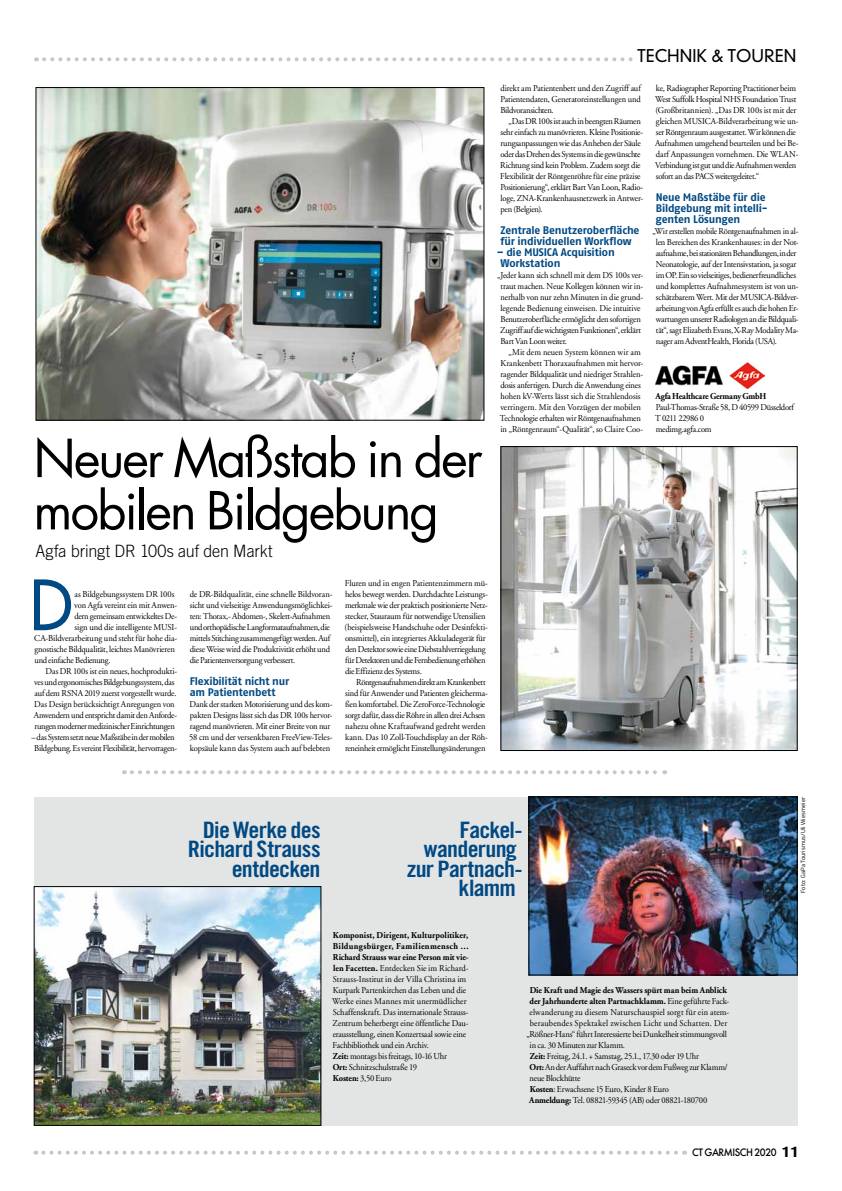
<style>
.page{position:relative;width:842px;height:1191px;background:#fff}
.page>*{position:absolute;margin:0;border:0;box-sizing:border-box;transform-origin:0 0}
.t1{font:67.4px "Futura";color:#004983;scale:.95 1}
.t2{font:51px/52.3px "Futura";letter-spacing:-.04em;color:#000}
.t3{font:22.6px/19.5px "Trade Gothic Bold Cond Twenty";letter-spacing:-.03em;color:#004983;text-align:right;scale:1.09 1}
.t4{font:300 17px "Trade Gothic";letter-spacing:-.005em;color:#000;scale:.95 1}
.t5{font:300 17px "DIN Neuzeit Grotesk";color:#000}
.t6{font:700 11px/11px "Fago No";letter-spacing:-.02em;color:#004983}
.t7{font:500 10px "Futura";letter-spacing:-.05em;color:#000;scale:.95 1}
.t8{font:9px/11px "Adobe Garamond";letter-spacing:-.02em;color:#000;scale:.95 1}
.t9{font:700 9px "Adobe Garamond";letter-spacing:-.01em;color:#000;scale:.95 1}
.t10{font:9px "Adobe Garamond";letter-spacing:.015em;color:#000;scale:.95 1}
.t11{font:9px "Adobe Garamond";letter-spacing:.025em;color:#000;scale:.95 1}
.t12{font:6px "Titillium Web";letter-spacing:.025em;color:#000}
.s1{font-weight:700}
.s2{font-weight:400}
.s3{font-family:"Dax Pro";font-weight:700;font-size:15px}
</style>
<div class="page">
<svg style="left:43px;top:1150px;width:642px;height:4px"></svg>
<svg style="left:44px;top:57px;width:589px;height:4px"></svg>
<svg style="left:132px;top:770px;width:533px;height:4px"></svg>
<img style="left:503px;top:448px;width:292px;height:300px">
<img style="left:655px;top:362px;width:110px;height:26px">
<img style="left:38px;top:89px;width:444px;height:329px">
<div style="left:36px;top:87px;width:448px;height:333px;border:1px solid #000"></div>
<div style="left:34px;top:797px;width:763px;height:328px;background:#e3e4e4"></div>
<img style="left:36px;top:888px;width:283px;height:235px">
<div style="left:34px;top:886px;width:287px;height:239px;border:1px solid #000"></div>
<img style="left:531px;top:799px;width:264px;height:174px">
<div style="left:529px;top:797px;width:268px;height:178px;border:1px solid #000"></div>
<h2 class="t2" style="left:33px;top:431px;width:451px">Neuer Maßstab in der mobilen Bildgebung</h2>
<h3 class="t4" style="left:35px;top:541px;width:251px">Agfa bringt DR 100s auf den Markt</h3>
<h1 class="t1" style="left:30px;top:561px;width:46px">D</h1>
<p class="t8" style="left:75px;top:589px;width:107px">as Bildgebungssystem DR 100s</p>
<p class="t8" style="left:74px;top:600px;width:110px">von Agfa vereint ein mit Anwen-</p>
<p class="t8" style="left:74px;top:611px;width:110px">dern gemeinsam entwickeltes De-</p>
<p class="t8" style="left:75px;top:622px;width:109px">sign und die intelligente MUSI-</p>
<p class="t8" style="left:34px;top:633px;width:152px">CA-Bildverarbeitung und steht für hohe dia-</p>
<p class="t8" style="left:34px;top:644px;width:149px">gnostische Bildqualität, leichtes Manövrieren</p>
<p class="t8" style="left:34px;top:655px;width:82px">und einfache Bedienung.</p>
<p class="t8" style="left:46px;top:666px;width:140px">Das DR 100s ist ein neues, hochprodukti-</p>
<p class="t8" style="left:34px;top:677px;width:149px">ves und ergonomisches Bildgebungssystem, das</p>
<p class="t8" style="left:34px;top:688px;width:151px">auf dem RSNA 2019 zuerst vorgestellt wurde.</p>
<p class="t8" style="left:34px;top:699px;width:149px">Das Design berücksichtigt Anregungen von</p>
<p class="t8" style="left:34px;top:710px;width:152px">Anwendern und entspricht damit den Anforde-</p>
<p class="t8" style="left:34px;top:721px;width:149px">rungen moderner medizinischer Einrichtungen</p>
<p class="t8" style="left:32px;top:732px;width:155px;text-align:center">– das System setzt neue Maßstäbe in der mobilen<br>Bildgebung. Es vereint Flexibilität, hervorragen-</p>
<p class="t8" style="left:190px;top:589px;width:152px">de DR-Bildqualität, eine schnelle Bildvoran&shy;sicht und vielseitige Anwendungsmöglichkei&shy;ten: Thorax,- Abdomen-, Skelett-Aufnahmen und orthopädische Langformataufnahmen, die mittels Stitching zusammengefügt werden. Auf diese Weise wird die Produktivität erhöht und die Patientenversorgung verbessert.</p>
<p class="t6" style="left:190px;top:676px;width:101px">Flexibilität nicht nur am Patientenbett</p>
<p class="t8" style="left:189px;top:699px;width:152px">Dank der starken Motorisierung und des kom&shy;pakten Designs lässt sich das DR 100s hervor&shy;ragend manövrieren. Mit einer Breite von nur 58 cm und der versenkbaren FreeView-Teles&shy;kopsäule kann das System auch auf belebten</p>
<p class="t8" style="left:345px;top:578px;width:152px">Fluren und in engen Patientenzimmern mü&shy;helos bewegt werden. Durchdachte Leistungs&shy;merkmale wie der praktisch positionierte Netz&shy;stecker, Stauraum für notwendige Utensilien (beispielsweise Handschuhe oder Desinfekti&shy;onsmittel), ein integriertes Akkuladegerät für den Detektor sowie eine Diebstahlverriegelung für Detektoren und die Fernbedienung erhöhen die Effizienz des Systems.</p>
<p class="t8" style="left:345px;top:677px;width:152px;text-indent:11px">Röntgenaufnahmen direkt am Krankenbett sind für Anwender und Patienten gleicherma&shy;ßen komfortabel. Die ZeroForce-Technologie sorgt dafür, dass die Röhre in allen drei Achsen nahezu ohne Kraftaufwand gedreht werden kann. Das 10 Zoll-Touchdisplay an der Röh&shy;reneinheit ermöglicht Einstellungsänderungen</p>
<h3 class="t5" style="left:637px;top:46px;width:161px">TECHNIK &amp; TOUREN</h3>
<p class="t8" style="left:500px;top:83px;width:149px;text-align:justify">direkt am Patientenbett und den Zugriff auf Patientendaten, Generatoreinstellungen und Bildvoransichten.</p>
<p class="t8" style="left:500px;top:116px;width:152px;text-indent:8px">„Das DR100s ist auch in beengten Räumen sehr einfach zu manövrieren. Kleine Positionie&shy;rungsanpassungen wie das Anheben der Säule oder das Drehen des Systems in die gewünschte Richtung sind kein Problem. Zudem sorgt die Flexibilität der Röntgenröhre für eine präzise Positionierung“, erklärt Bart Van Loon, Radio&shy;loge, ZNA-Krankenhausnetzwerk in Antwer&shy;pen (Belgien).</p>
<p class="t6" style="left:500px;top:225px;width:141px">Zentrale Benutzeroberfläche für individuellen Workflow</p>
<p class="t6" style="left:501px;top:247px;width:116px;text-indent:-4px">– die MUSICA Acquisition<br>Workstation</p>
<p class="t8" style="left:500px;top:270px;width:152px;text-indent:-3px">„Jeder kann sich schnell mit dem DS 100s ver&shy;traut machen. Neue Kollegen können wir in&shy;nerhalb von nur zehn Minuten in die grund&shy;legende Bedienung einweisen. Die intuitive Benutzeroberfläche ermöglicht den sofortigen Zugriff auf die wichtigsten Funktionen“, erklärt Bart Van Loon weiter.</p>
<p class="t8" style="left:500px;top:347px;width:152px;text-indent:9px">„Mit dem neuen System können wir am Krankenbett Thoraxaufnahmen mit hervor&shy;ragender Bildqualität und niedriger Strahlen&shy;dosis anfertigen. Durch die Anwendung eines hohen kV-Werts lässt sich die Strahlendosis verringern. Mit den Vorzügen der mobilen Technologie erhalten wir Röntgenaufnahmen in „Röntgenraum“-Qualität“, so Claire Coo-</p>
<p class="t8" style="left:655px;top:83px;width:152px">ke, Radiographer Reporting Practitioner beim West Suffolk Hospital NHS Foundation Trust (Großbritannien). „Das DR 100s ist mit der gleichen MUSICA-Bildverarbeitung wie un&shy;ser Röntgenraum ausgestattet. Wir können die Aufnahmen umgehend beurteilen und bei Be&shy;darf Anpassungen vornehmen. Die WLAN-Verbindung ist gut und die Aufnahmen werden sofort an das PACS weitergeleitet.“</p>
<p class="t6" style="left:656px;top:192px;width:114px">Neue Maßstäbe für die<br>Bildgebung mit intelli&shy;genten Lösungen</p>
<p class="t8" style="left:656px;top:226px;width:152px;text-indent:-3px">„Wir erstellen mobile Röntgenaufnahmen in al&shy;len Bereichen des Krankenhauses: in der Not&shy;aufnahme, bei stationären Behandlungen, in der Neonatologie, auf der Intensivstation, ja sogar im OP. Ein so vielseitiges, bedienerfreundliches und komplettes Aufnahmesystem ist von un&shy;schätzbarem Wert. Mit der MUSICA-Bildver&shy;arbeitung von Agfa erfüllt es auch die hohen Er&shy;wartungen unserer Radiologen an die Bildquali&shy;tät“, sagt ElizabethEvans, X-Ray Modality Ma&shy;nager am AdventHealth, Florida (USA).</p>
<p class="t9" style="left:655px;top:391px;width:118px">Agfa Healthcare Germany GmbH</p>
<p class="t8" style="left:655px;top:402px;width:147px">Paul-Thomas-Straße 58, D 40599 Düsseldorf<br>T 0211 22986 0<br>medimg.agfa.com</p>
<h3 class="t3" style="left:188px;top:819px;width:123px">Die Werke des<br>Richard Strauss entdecken</h3>
<h3 class="t3" style="left:407px;top:819px;width:108px">Fackel&shy;wanderung zur Partnach&shy;klamm</h3>
<p class="t8" style="left:332px;top:930px;width:146px"><span class="s1">Komponist, Dirigent, Kulturpolitiker, Bildungsbürger, Familienmensch … Richard Strauss war eine Person mit vie&shy;len Facetten.</span> Entdecken Sie im Richard-Strauss-Institut in der Villa Christina im Kurpark Partenkirchen das Leben und die Werke eines Mannes mit unermüdlicher Schaffenskraft. Das internationale Strauss-Zentrum beherbergt eine öffentliche Dau&shy;erausstellung, einen Konzertsaal sowie eine Fachbibliothek und ein Archiv.<br><span class="s1">Zeit:</span> montags bis freitags, 10-16 Uhr<br><span class="s1">Ort:</span> Schnitzschulstraße 19<br><span class="s1">Kosten:</span> 3,50 Euro</p>
<p class="t9" style="left:530px;top:985px;width:209px">Die Kraft und Magie des Wassers spürt man beim Anblick</p>
<p class="t9" style="left:530px;top:996px;width:212px">der Jahrhunderte alten Partnachklamm. <span class="s2">Eine geführte Fack-</span></p>
<p class="t10" style="left:530px;top:1007px;width:212px">elwanderung zu diesem Naturschauspiel sorgt für ein atem-</p>
<p class="t11" style="left:530px;top:1018px;width:209px">beraubendes Spektakel zwischen Licht und Schatten. Der</p>
<p class="t8" style="left:526px;top:1029px;width:213px">„Rößner-Hans“ führt Interessierte bei Dunkelheit stimmungsvoll</p>
<p class="t8" style="left:530px;top:1040px;width:102px">in ca. 30 Minuten zur Klamm.</p>
<p class="t8" style="left:530px;top:1051px;width:180px"><span class="s1">Zeit:</span> Freitag, 24.1. + Samstag, 25.1., 17.30 oder 19 Uhr</p>
<p class="t8" style="left:529px;top:1062px;width:210px"><span class="s1">Ort:</span> An der Auffahrt nach Graseck vor dem Fußweg zur Klamm/</p>
<p class="t8" style="left:530px;top:1073px;width:55px">neue Blockhütte</p>
<p class="t8" style="left:530px;top:1084px;width:148px"><span class="s1">Kosten</span>: Erwachsene 15 Euro, Kinder 8 Euro</p>
<p class="t8" style="left:529px;top:1095px;width:189px"><span class="s1">Anmeldung:</span> Tel. 08821-59345 (AB) oder 08821-180700</p>
<p class="t12" style="left:799px;top:893px;width:97px;rotate:-90deg">Foto: GaPa Tourismus/Uli Wiesmeier</p>
<p class="t7" style="left:692px;top:1145px;width:113px">CT GARMISCH 2020 <span class="s3">11</span></p>
</div>
